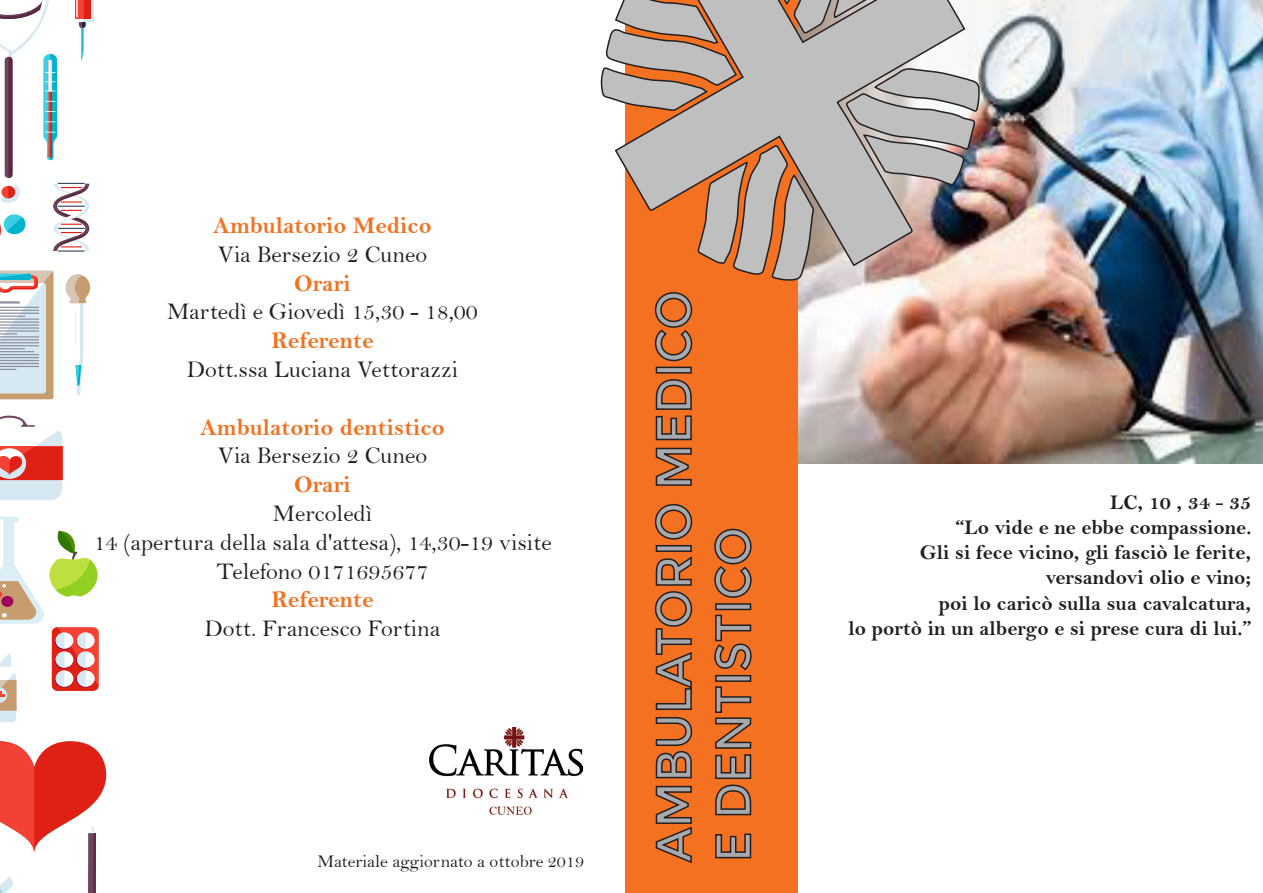
<style>
.page{position:relative;width:1263px;height:893px;background:#fff}
.page>*{position:absolute;margin:0;border:0;box-sizing:border-box;transform-origin:0 0}
.t1{font:24px "Bell";color:#231f20}
.t2{font:24px "Bell MT Bold";color:#f37121}
.t3{font:21px "Bell MT Bold";color:#231f20}
.t4{font:18px "Bell";color:#231f20}
</style>
<div class="page">
<img style="left:797px;top:0;width:466px;height:463px">
<div style="left:625px;top:0;width:172px;height:893px;background:#f37121"></div>
<svg style="left:614px;top:0;width:352px;height:267px"></svg>
<svg style="left:600px;top:0;width:138px;height:113px"></svg>
<svg style="left:765px;top:0;width:119px;height:35px;background:#b3a9a3"></svg>
<svg style="left:844px;top:66px;width:135px;height:120px;background:#b6b3b2"></svg>
<svg style="left:697px;top:143px;width:119px;height:139px"></svg>
<img style="left:429px;top:727px;width:154px;height:88px">
<svg style="left:714px;top:528px;width:38px;height:331px"></svg>
<svg style="left:654px;top:292px;width:39px;height:572px"></svg>
<svg style="left:66px;top:274px;width:24px;height:121px"></svg>
<hr style="left:58px;top:250px;width:27px;height:2px;background:#2b455c">
<svg style="left:89px;top:0;width:5px;height:21px"></svg>
<div style="left:84px;top:0;width:6px;height:19px;background:#de2114"></div>
<svg style="left:0;top:270px;width:53px;height:129px;background:#c8c9c8"></svg>
<svg style="left:0;top:0;width:89px;height:251px"></svg>
<div style="left:88px;top:832px;width:8px;height:61px;background:#6e455c"></div>
<hr style="left:93px;top:832px;width:3px;height:61px;background:#572942">
<svg style="left:0;top:741px;width:106px;height:124px"></svg>
<svg style="left:0;top:877px;width:13px;height:16px"></svg>
<svg style="left:0;top:517px;width:99px;height:205px"></svg>
<svg style="left:0;top:416px;width:62px;height:84px"></svg>
<p class="t2" style="left:213px;top:211px;width:220px">Ambulatorio Medico</p>
<p class="t1" style="left:218px;top:240px;width:211px">Via Bersezio 2 Cuneo</p>
<p class="t2" style="left:294px;top:269px;width:58px">Orari</p>
<p class="t1" style="left:167px;top:297px;width:312px">Martedì e Giovedì 15,30 - 18,00</p>
<p class="t2" style="left:271px;top:326px;width:104px">Referente</p>
<p class="t1" style="left:187px;top:355px;width:273px">Dott.ssa Luciana Vettorazzi</p>
<p class="t2" style="left:200px;top:413px;width:246px">Ambulatorio dentistico</p>
<p class="t1" style="left:218px;top:441px;width:211px">Via Bersezio 2 Cuneo</p>
<p class="t2" style="left:294px;top:470px;width:58px">Orari</p>
<p class="t1" style="left:273px;top:499px;width:101px">Mercoledì</p>
<p class="t1" style="left:93px;top:528px;width:460px">14 (apertura della sala d'attesa), 14,30-19 visite</p>
<p class="t1" style="left:217px;top:557px;width:213px">Telefono 0171695677</p>
<p class="t2" style="left:271px;top:585px;width:104px">Referente</p>
<p class="t1" style="left:204px;top:614px;width:237px">Dott. Francesco Fortina</p>
<p class="t4" style="left:317px;top:850px;width:268px">Materiale aggiornato a ottobre 2019</p>
<p class="t3" style="left:1110px;top:489px;width:143px">LC, 10 , 34 - 35</p>
<p class="t3" style="left:956px;top:515px;width:297px">“Lo vide e ne ebbe compassione.</p>
<p class="t3" style="left:920px;top:540px;width:333px">Gli si fece vicino, gli fasciò le ferite,</p>
<p class="t3" style="left:1046px;top:565px;width:207px">versandovi olio e vino;</p>
<p class="t3" style="left:939px;top:590px;width:314px">poi lo caricò sulla sua cavalcatura,</p>
<p class="t3" style="left:848px;top:615px;width:404px">lo portò in un albergo e si prese cura di lui.”</p>
</div>
